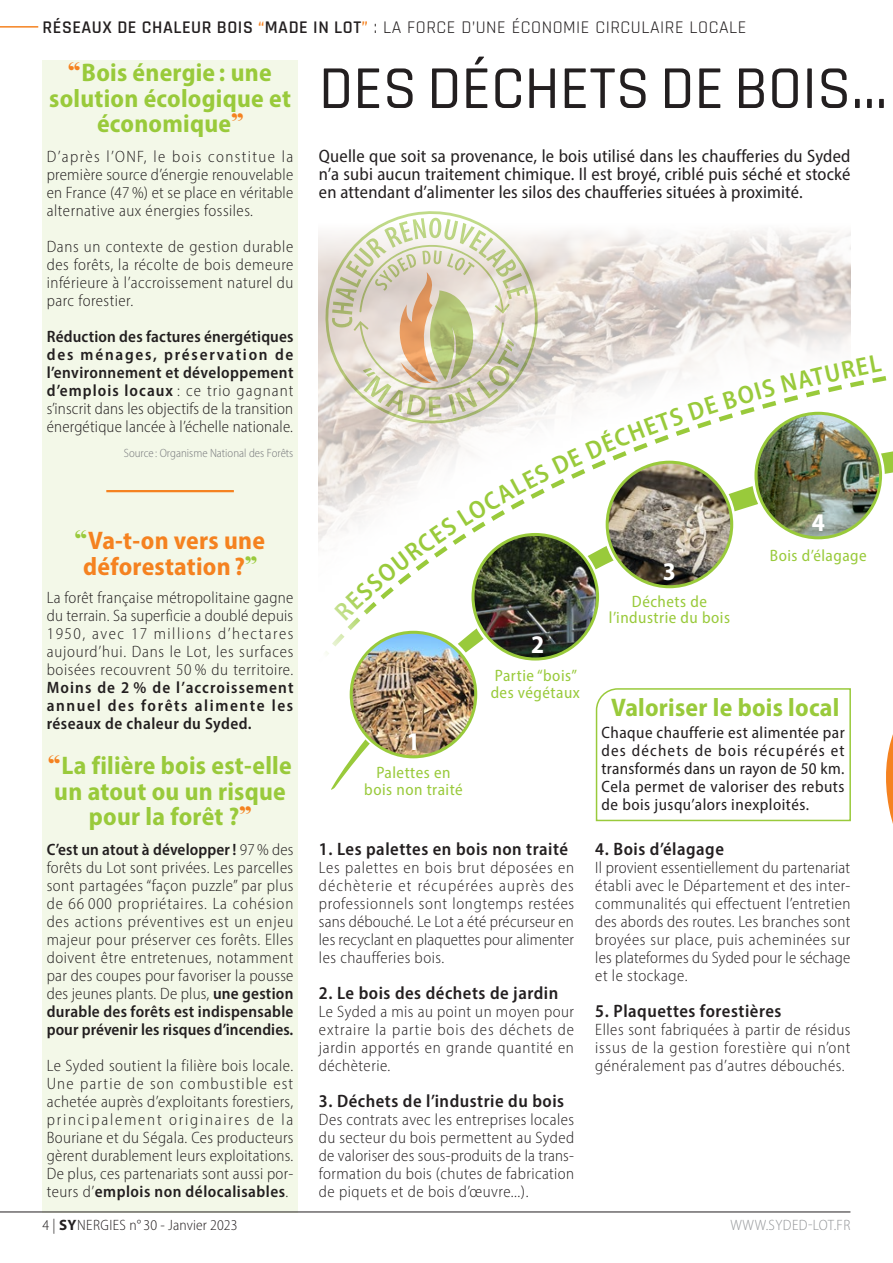
<style>
.page{position:relative;width:893px;height:1263px;background:#fff}
.page>*{position:absolute;margin:0;border:0;box-sizing:border-box;transform-origin:0 0}
.t1{font:500 61.5px "Rajdhani";color:#231f20}
.t2{font:700 semi-condensed 25.5px/25.5px "Myriad Pro";letter-spacing:.01em;color:#99ca3b;text-align:center}
.t3{font:700 semi-condensed 25.5px/25.5px "Myriad Pro";letter-spacing:.01em;color:#f58220;text-align:center}
.t4{font:700 semi-condensed 25.5px "Myriad Pro";color:#fff}
.t5{font:semi-condensed 18px/18px "Myriad Pro";letter-spacing:.01em;color:#231f20;text-align:justify}
.t6{font:600 semi-condensed 18px "Myriad Pro";letter-spacing:.03em;color:#231f20}
.t7{font:18px "Rajdhani";letter-spacing:.03em;color:#231f20}
.t8{font:300 semi-condensed 16.5px/18px "Myriad Pro";letter-spacing:.03em;color:#231f20;text-align:justify}
.t9{font:600 semi-condensed 16.5px/18px "Myriad Pro";letter-spacing:.03em;color:#231f20;text-align:justify}
.t10{font:semi-condensed 16.5px/18px "Myriad Pro";letter-spacing:.03em;color:#231f20;text-align:justify}
.t11{font:semi-condensed 16.5px/16.5px "Myriad Pro";letter-spacing:.03em;color:#99ca3b;text-align:center}
.t12{font:300 semi-condensed 15px "Myriad Pro";letter-spacing:.01em;color:#231f20}
.t13{font:300 semi-condensed 15px "Myriad Pro";letter-spacing:.03em;color:#939598}
.t14{font:300 semi-condensed 12px "Myriad Pro";color:#76787b}
.s1{font-weight:600}
.s2{font-weight:600;color:#f58220}
.s3{font-family:"Elephant";font-weight:400;font-stretch:normal;color:#f58220}
.s4{font-weight:300}
.s5{font-family:"Elephant";font-weight:400;font-stretch:normal;color:#99ca3b}
.s6{font-weight:700;font-stretch:normal}
</style>
<div class="page">
<div style="left:43px;top:60px;width:255px;height:1152px;background:#f3f8e8"></div>
<hr style="left:106px;top:490px;width:128px;height:2px;background:#f58220">
<svg style="left:331px;top:688px;width:562px;height:107px"></svg>
<img style="left:352px;top:669px;width:123px;height:87px">
<div style="left:350px;top:631px;width:127px;height:127px;border:3px solid #99ca3b;border-radius:50%"></div>
<svg style="left:318px;top:376px;width:575px;height:293px"></svg>
<hr style="left:0;top:1212px;width:850px;height:1px;background:#231f20">
<hr style="left:0;top:26px;width:38px;height:2px;background:#f58220">
<svg style="left:318px;top:211px;width:151px;height:221px"></svg>
<svg style="left:332px;top:218px;width:550px;height:402px"></svg>
<p class="t7" style="left:43px;top:17px;width:705px"><span class="s1">RÉSEAUX DE CHALEUR BOIS</span> <span class="s2">“</span><span class="s1">MADE IN LOT</span><span class="s2">”</span> : LA FORCE D’UNE ÉCONOMIE CIRCULAIRE LOCALE</p>
<h2 class="t2" style="left:49px;top:59px;width:243px"><span class="s3">“</span>Bois énergie : une solution écologique et économique<span class="s3">”</span></h2>
<p class="t8" style="left:47px;top:147px;width:248px">D’après l’ONF, le bois constitue la première source d’énergie renouvelable en France (47 %) et se place en véritable alternative aux énergies fossiles.</p>
<p class="t8" style="left:47px;top:237px;width:248px">Dans un contexte de gestion durable des forêts, la récolte de bois demeure inférieure à l’accroissement naturel du parc forestier.</p>
<p class="t9" style="left:47px;top:327px;width:248px">Réduction des factures énergétiques des ménages, préservation de l’environnement et développement d’emplois locaux <span class="s4">: ce trio gagnant s’inscrit dans les objectifs de la transition énergétique lancée à l’échelle nationale.</span></p>
<p class="t14" style="left:124px;top:446px;width:171px">Source : Organisme National des Forêts</p>
<h2 class="t3" style="left:75px;top:527px;width:191px"><span class="s5">“</span>Va-t-on vers une déforestation ?<span class="s5">”</span></h2>
<p class="t8" style="left:47px;top:588px;width:248px">La forêt française métropolitaine gagne du terrain. Sa superficie a doublé depuis 1950, avec 17 millions d’hectares aujourd’hui. Dans le Lot, les surfaces boisées recouvrent 50 % du territoire.</p>
<p class="t9" style="left:47px;top:678px;width:248px">Moins de 2 % de l’accroissement annuel des forêts alimente les réseaux de chaleur du Syded.</p>
<h2 class="t2" style="left:48px;top:752px;width:245px"><span class="s3">“</span>La filière bois est-elle un atout ou un risque pour la forêt ?<span class="s3">”</span></h2>
<p class="t8" style="left:47px;top:840px;width:248px"><span class="s1">C’est un atout à développer!</span> 97 % des forêts du Lot sont privées. Les parcelles sont partagées “façon puzzle” par plus de 66 000 propriétaires. La cohésion des actions préventives est un enjeu majeur pour préserver ces forêts. Elles doivent être entretenues, notamment par des coupes pour favoriser la pousse des jeunes plants. De plus, <span class="s1">une gestion durable des forêts est indispensable pour prévenir les risques d’incendies.</span></p>
<p class="t8" style="left:47px;top:1056px;width:248px">Le Syded soutient la filière bois locale.<br>Une partie de son combustible est achetée auprès d’exploitants forestiers, principalement originaires de la Bouriane et du Ségala. Ces producteurs gèrent durablement leurs exploitations.<br>De plus, ces partenariats sont aussi por&shy;teurs d’<span class="s1">emplois non délocalisables</span>.</p>
<h1 class="t1" style="left:319px;top:53px;width:570px">DES DÉCHETS DE BOIS...</h1>
<p class="t5" style="left:319px;top:147px;width:533px">Quelle que soit sa provenance, le bois utilisé dans les chaufferies du Syded n’a subi aucun traitement chimique. Il est broyé, criblé puis séché et stocké en attendant d’alimenter les silos des chaufferies situées à proximité.</p>
<h2 class="t4" style="left:531px;top:627px;width:15px">2</h2>
<h2 class="t4" style="left:407px;top:725px;width:15px">1</h2>
<p class="t11" style="left:364px;top:764px;width:100px">Palettes en bois non traité</p>
<p class="t11" style="left:491px;top:667px;width:91px;text-align:left">Partie “bois” des végétaux</p>
<p class="t6" style="left:319px;top:838px;width:251px">1. Les palettes en bois non traité</p>
<p class="t8" style="left:319px;top:858px;width:257px">Les palettes en bois brut déposées en déchèterie et récupérées auprès des professionnels sont longtemps restées sans débouché. Le Lot a été précurseur en les recyclant en plaquettes pour alimenter les chaufferies bois.</p>
<p class="t6" style="left:319px;top:982px;width:241px">2. Le bois des déchets de jardin</p>
<p class="t8" style="left:319px;top:1002px;width:257px">Le Syded a mis au point un moyen pour extraire la partie bois des déchets de jardin apportés en grande quantité en déchèterie.</p>
<p class="t6" style="left:319px;top:1090px;width:247px">3. Déchets de l’industrie du bois</p>
<p class="t8" style="left:319px;top:1110px;width:257px">Des contrats avec les entreprises locales du secteur du bois permettent au Syded de valoriser des sous-produits de la trans&shy;formation du bois (chutes de fabrication de piquets et de bois d’œuvre...).</p>
<h2 class="t4" style="left:663px;top:555px;width:15px">3</h2>
<p class="t11" style="left:609px;top:593px;width:123px">Déchets de l’industrie du bois</p>
<h2 class="t4" style="left:812px;top:506px;width:15px">4</h2>
<p class="t11" style="left:770px;top:547px;width:98px">Bois d’élagage</p>
<h2 class="t2" style="left:611px;top:694px;width:230px">Valoriser le bois local</h2>
<p class="t10" style="left:601px;top:723px;width:245px">Chaque chaufferie est alimentée par des déchets de bois récupérés et transformés dans un rayon de 50 km.<br>Cela permet de valoriser des rebuts de bois jusqu’alors inexploités.</p>
<p class="t6" style="left:595px;top:838px;width:130px">4. Bois d’élagage</p>
<p class="t8" style="left:595px;top:858px;width:257px">Il provient essentiellement du partenariat établi avec le Département et des inter&shy;communalités qui effectuent l’entretien des abords des routes. Les branches sont broyées sur place, puis acheminées sur les plateformes du Syded pour le séchage et le stockage.</p>
<p class="t6" style="left:595px;top:1000px;width:188px">5. Plaquettes forestières</p>
<p class="t8" style="left:595px;top:1020px;width:257px">Elles sont fabriquées à partir de résidus issus de la gestion forestière qui n’ont généralement pas d’autres débouchés.</p>
<p class="t12" style="left:43px;top:1216px;width:197px">4 | <span class="s6">SY</span>NERGIES n° 30 - Janvier 2023</p>
<p class="t13" style="left:730px;top:1216px;width:121px">WWW.SYDED-LOT.FR</p>
</div>
